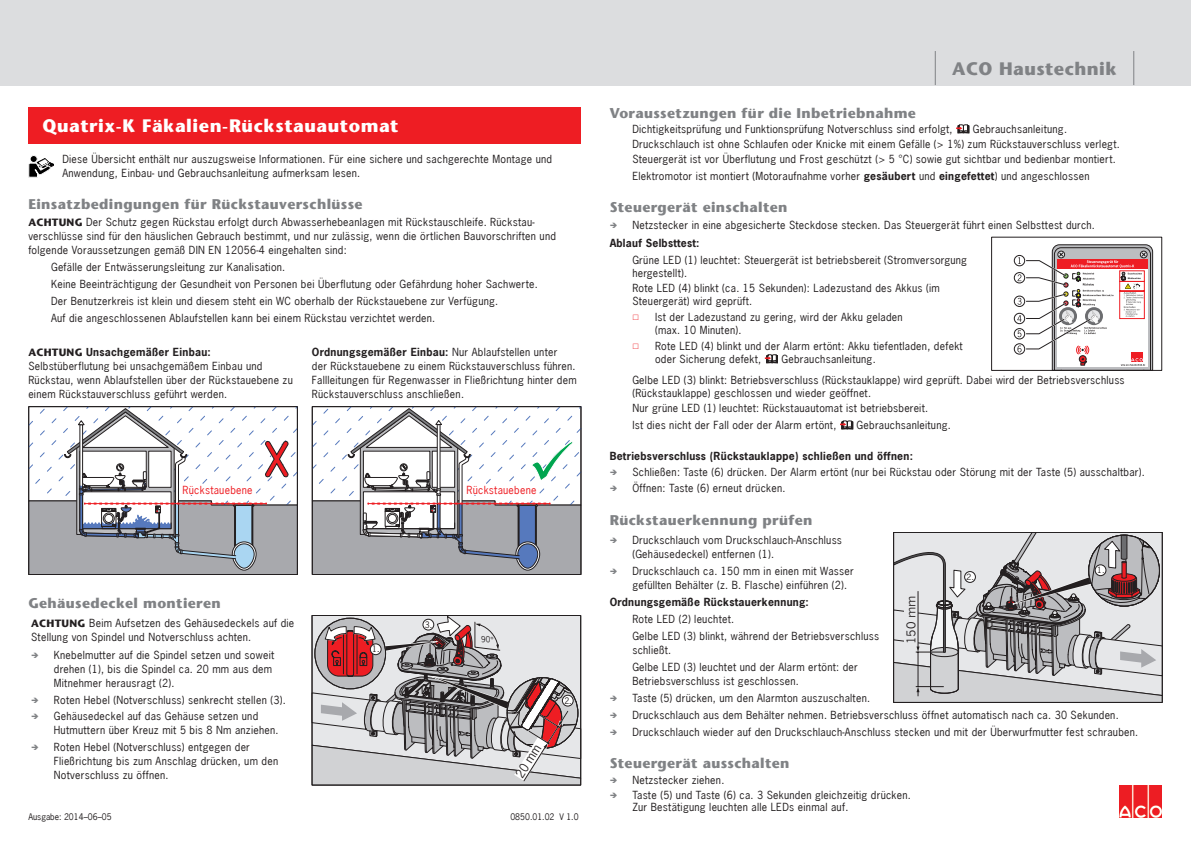
<style>
.page{position:relative;width:1191px;height:842px;background:#fff}
.page>*{position:absolute;margin:0;border:0;box-sizing:border-box;transform-origin:0 0}
.heading_h1_no{font:700 18px "Stone Sans";letter-spacing:.03em;color:#fff}
.frontp_header_aco{font:700 18px "Stone Sans";letter-spacing:.025em;color:#808285}
.body_basic{font:700 14px "Stone Sans";letter-spacing:.025em;color:#808285}
.t1{font:12px "News Gothic";color:#231f20}
.body_basic-2{font:10.5px/14px "News Gothic";letter-spacing:.025em;color:#231f20}
.body_basic_Bold{font:700 10.5px "News Gothic";letter-spacing:.025em;color:#231f20}
.t2{font:10.5px "News Gothic";letter-spacing:.025em;color:#ee1d23}
.t3{font:8.5px "News Gothic";color:#231f20}
.s1{font-family:"Stone Sans";font-weight:700}
.s2{font-weight:700}
</style>
<div class="page">
<div style="left:0;top:0;width:1191px;height:85px;background:#dcdddf"></div>
<hr style="left:934px;top:51px;width:1px;height:34px;background:#808285">
<hr style="left:1133px;top:51px;width:1px;height:34px;background:#808285">
<img style="left:1119px;top:785px;width:42px;height:32px">
<div style="left:28px;top:107px;width:553px;height:37px;background:#ee1d23"></div>
<div style="left:30px;top:156px;width:7px;height:6px;background:#000;border-radius:50%"></div>
<div style="left:30px;top:155px;width:7px;height:8px;border:1px solid #fff;border-radius:50%"></div>
<svg style="left:28px;top:158px;width:26px;height:20px"></svg>
<svg style="left:28px;top:406px;width:270px;height:169px"></svg>
<svg style="left:312px;top:406px;width:269px;height:169px"></svg>
<div style="left:466px;top:486px;width:70px;height:8px;background:#fff"></div>
<svg style="left:956px;top:125px;width:13px;height:8px"></svg>
<svg style="left:765px;top:355px;width:13px;height:8px"></svg>
<div style="left:1014px;top:255px;width:11px;height:11px;border:1px solid #231f20;border-radius:50%"></div>
<div style="left:1014px;top:272px;width:11px;height:11px;border:1px solid #231f20;border-radius:50%"></div>
<div style="left:1014px;top:296px;width:11px;height:11px;border:1px solid #231f20;border-radius:50%"></div>
<div style="left:1014px;top:313px;width:11px;height:11px;border:1px solid #231f20;border-radius:50%"></div>
<div style="left:1014px;top:328px;width:11px;height:11px;border:1px solid #231f20;border-radius:50%"></div>
<div style="left:1014px;top:343px;width:11px;height:11px;border:1px solid #231f20;border-radius:50%"></div>
<svg style="left:1017px;top:244px;width:137px;height:125px"></svg>
<div style="left:991px;top:237px;width:171px;height:134px;border:1px solid #231f20"></div>
<svg style="left:840px;top:421px;width:13px;height:8px"></svg>
<svg style="left:895px;top:534px;width:265px;height:166px"></svg>
<div style="left:1088px;top:535px;width:72px;height:71px;border:1px solid #231f20;border-radius:50%"></div>
<div style="left:893px;top:532px;width:269px;height:170px;border:1px solid #231f20"></div>
<svg style="left:312px;top:615px;width:269px;height:170px"></svg>
<p class="heading_h1_no" style="left:43px;top:115px;width:357px">Quatrix-K Fäkalien-Rückstauautomat</p>
<p class="body_basic-2" style="left:62px;top:152px;width:491px">Diese Übersicht enthält nur auszugsweise Informationen. Für eine sichere und sachgerechte Montage und<br>Anwendung, Einbau- und Gebrauchsanleitung aufmerksam lesen.</p>
<p class="body_basic" style="left:28px;top:195px;width:336px">Einsatzbedingungen für Rückstauverschlüsse</p>
<p class="body_basic-2" style="left:28px;top:215px;width:529px"><span class="s1">ACHTUNG</span> Der Schutz gegen Rückstau erfolgt durch Abwasserhebeanlagen mit Rückstauschleife. Rückstau&shy;verschlüsse sind für den häuslichen Gebrauch bestimmt, und nur zulässig, wenn die örtlichen Bauvorschriften und folgende Voraussetzungen gemäß DIN EN 12056-4 eingehalten sind:</p>
<p class="body_basic-2" style="left:51px;top:260px;width:236px">Gefälle der Entwässerungsleitung zur Kanalisation.</p>
<p class="body_basic-2" style="left:51px;top:277px;width:488px">Keine Beeinträchtigung der Gesundheit von Personen bei Überflutung oder Gefährdung hoher Sachwerte.</p>
<p class="body_basic-2" style="left:51px;top:294px;width:449px">Der Benutzerkreis ist klein und diesem steht ein WC oberhalb der Rückstauebene zur Verfügung.</p>
<p class="body_basic-2" style="left:51px;top:311px;width:386px">Auf die angeschlossenen Ablaufstellen kann bei einem Rückstau verzichtet werden.</p>
<p class="body_basic-2" style="left:28px;top:345px;width:266px"><span class="s1">ACHTUNG</span> <span class="s2">Unsachgemäßer Einbau:<br></span>Selbstüberflutung bei unsachgemäßem Einbau und Rückstau, wenn Ablaufstellen über der Rückstauebene zu einem Rückstauverschluss geführt werden.</p>
<p class="body_basic-2" style="left:312px;top:345px;width:266px"><span class="s2">Ordnungsgemäßer Einbau:</span> Nur Ablaufstellen unter<br>der Rückstauebene zu einem Rückstauverschluss führen.<br>Fallleitungen für Regenwasser in Fließrichtung hinter dem Rückstauverschluss anschließen.</p>
<p class="t2" style="left:182px;top:484px;width:72px">Rückstauebene</p>
<p class="t2" style="left:466px;top:484px;width:72px">Rückstauebene</p>
<p class="body_basic" style="left:28px;top:594px;width:194px">Gehäusedeckel montieren</p>
<p class="body_basic-2" style="left:31px;top:616px;width:264px"><span class="s1">ACHTUNG</span> Beim Aufsetzen des Gehäusedeckels auf die<br>Stellung von Spindel und Notverschluss achten.</p>
<p class="body_basic-2" style="left:54px;top:648px;width:222px">Knebelmutter auf die Spindel setzen und soweit drehen (1), bis die Spindel ca. 20 mm aus dem<br>Mitnehmer herausragt (2).</p>
<p class="body_basic-2" style="left:54px;top:692px;width:233px">Roten Hebel (Notverschluss) senkrecht stellen (3).</p>
<p class="body_basic-2" style="left:54px;top:709px;width:226px">Gehäusedeckel auf das Gehäuse setzen und<br>Hutmuttern über Kreuz mit 5 bis 8 Nm anziehen.</p>
<p class="body_basic-2" style="left:54px;top:740px;width:226px">Roten Hebel (Notverschluss) entgegen der<br>Fließrichtung bis zum Anschlag drücken, um den<br>Notverschluss zu öffnen.</p>
<p class="t3" style="left:372px;top:644px;width:9px">1.</p>
<p class="t3" style="left:425px;top:619px;width:9px">3.</p>
<p class="t1" style="left:512px;top:772px;width:38px;rotate:-58deg">20 mm</p>
<p class="t3" style="left:564px;top:695px;width:9px">2.</p>
<p class="t3" style="left:28px;top:812px;width:85px">Ausgabe: 2014–06–05</p>
<p class="t3" style="left:510px;top:812px;width:70px">0850.01.02 V 1.0</p>
<p class="frontp_header_aco" style="left:952px;top:58px;width:166px">ACO Haustechnik</p>
<p class="body_basic" style="left:609px;top:105px;width:308px">Voraussetzungen für die Inbetriebnahme</p>
<p class="body_basic-2" style="left:632px;top:122px;width:322px">Dichtigkeitsprüfung und Funktionsprüfung Notverschluss sind erfolgt,</p>
<p class="body_basic-2" style="left:972px;top:122px;width:96px">Gebrauchsanleitung.</p>
<p class="body_basic-2" style="left:632px;top:137px;width:489px">Druckschlauch ist ohne Schlaufen oder Knicke mit einem Gefälle (&gt; 1%) zum Rückstauverschluss verlegt.</p>
<p class="body_basic-2" style="left:632px;top:152px;width:485px">Steuergerät ist vor Überflutung und Frost geschützt (&gt; 5 °C) sowie gut sichtbar und bedienbar montiert.</p>
<p class="body_basic-2" style="left:632px;top:169px;width:459px">Elektromotor ist montiert (Motoraufnahme vorher <span class="s2">gesäubert</span> und <span class="s2">eingefettet</span>) und angeschlossen</p>
<p class="body_basic" style="left:609px;top:199px;width:179px">Steuergerät einschalten</p>
<p class="body_basic-2" style="left:632px;top:218px;width:464px">Netzstecker in eine abgesicherte Steckdose stecken. Das Steuergerät führt einen Selbsttest durch.</p>
<p class="body_basic_Bold" style="left:609px;top:236px;width:91px">Ablauf Selbsttest:</p>
<p class="body_basic-2" style="left:632px;top:253px;width:336px;line-height:13px">Grüne LED (1) leuchtet: Steuergerät ist betriebsbereit (Stromversorgung hergestellt).</p>
<p class="body_basic-2" style="left:632px;top:282px;width:309px;line-height:13px">Rote LED (4) blinkt (ca. 15 Sekunden): Ladezustand des Akkus (im<br>Steuergerät) wird geprüft.</p>
<p class="body_basic-2" style="left:655px;top:311px;width:249px;line-height:13px">Ist der Ladezustand zu gering, wird der Akku geladen (max. 10 Minuten).</p>
<p class="body_basic-2" style="left:655px;top:340px;width:309px;line-height:13px">Rote LED (4) blinkt und der Alarm ertönt: Akku tiefentladen, defekt oder Sicherung defekt,</p>
<p class="body_basic-2" style="left:781px;top:352px;width:96px">Gebrauchsanleitung.</p>
<p class="body_basic-2" style="left:632px;top:373px;width:494px;line-height:13px">Gelbe LED (3) blinkt: Betriebsverschluss (Rückstauklappe) wird geprüft. Dabei wird der Betriebsverschluss (Rückstauklappe) geschlossen und wieder geöffnet.</p>
<p class="body_basic-2" style="left:632px;top:401px;width:297px">Nur grüne LED (1) leuchtet: Rückstauautomat ist betriebsbereit.</p>
<p class="body_basic-2" style="left:632px;top:418px;width:206px">Ist dies nicht der Fall oder der Alarm ertönt,</p>
<p class="body_basic-2" style="left:856px;top:418px;width:96px">Gebrauchsanleitung.</p>
<p class="body_basic_Bold" style="left:609px;top:449px;width:305px">Betriebsverschluss (Rückstauklappe) schließen und öffnen:</p>
<p class="body_basic-2" style="left:632px;top:464px;width:514px">Schließen: Taste (6) drücken. Der Alarm ertönt (nur bei Rückstau oder Störung mit der Taste (5) ausschaltbar).</p>
<p class="body_basic-2" style="left:632px;top:481px;width:155px">Öffnen: Taste (6) erneut drücken.</p>
<p class="body_basic" style="left:609px;top:511px;width:204px">Rückstauerkennung prüfen</p>
<p class="body_basic-2" style="left:632px;top:533px;width:211px">Druckschlauch vom Druckschlauch-Anschluss (Gehäusedeckel) entfernen (1).</p>
<p class="body_basic-2" style="left:632px;top:564px;width:223px">Druckschlauch ca. 150 mm in einen mit Wasser gefüllten Behälter (z. B. Flasche) einführen (2).</p>
<p class="body_basic_Bold" style="left:609px;top:595px;width:201px">Ordnungsgemäße Rückstauerkennung:</p>
<p class="body_basic-2" style="left:632px;top:612px;width:103px">Rote LED (2) leuchtet.</p>
<p class="body_basic-2" style="left:632px;top:629px;width:248px">Gelbe LED (3) blinkt, während der Betriebsverschluss schließt.</p>
<p class="body_basic-2" style="left:632px;top:660px;width:227px">Gelbe LED (3) leuchtet und der Alarm ertönt: der<br>Betriebsverschluss ist geschlossen.</p>
<p class="body_basic-2" style="left:632px;top:691px;width:239px">Taste (5) drücken, um den Alarmton auszuschalten.</p>
<p class="t3" style="left:1096px;top:565px;width:9px">1.</p>
<p class="t3" style="left:966px;top:572px;width:9px">2.</p>
<p class="t1" style="left:904px;top:644px;width:50px;rotate:-90deg">150 mm</p>
<p class="body_basic-2" style="left:632px;top:708px;width:488px">Druckschlauch aus dem Behälter nehmen. Betriebsverschluss öffnet automatisch nach ca. 30 Sekunden.</p>
<p class="body_basic-2" style="left:632px;top:725px;width:507px">Druckschlauch wieder auf den Druckschlauch-Anschluss stecken und mit der Überwurfmutter fest schrauben.</p>
<p class="body_basic" style="left:609px;top:755px;width:181px">Steuergerät ausschalten</p>
<p class="body_basic-2" style="left:632px;top:773px;width:93px">Netzstecker ziehen.</p>
<p class="body_basic-2" style="left:632px;top:788px;width:280px;line-height:12px">Taste (5) und Taste (6) ca. 3 Sekunden gleichzeitig drücken.<br>Zur Bestätigung leuchten alle LEDs einmal auf.</p>
</div>
